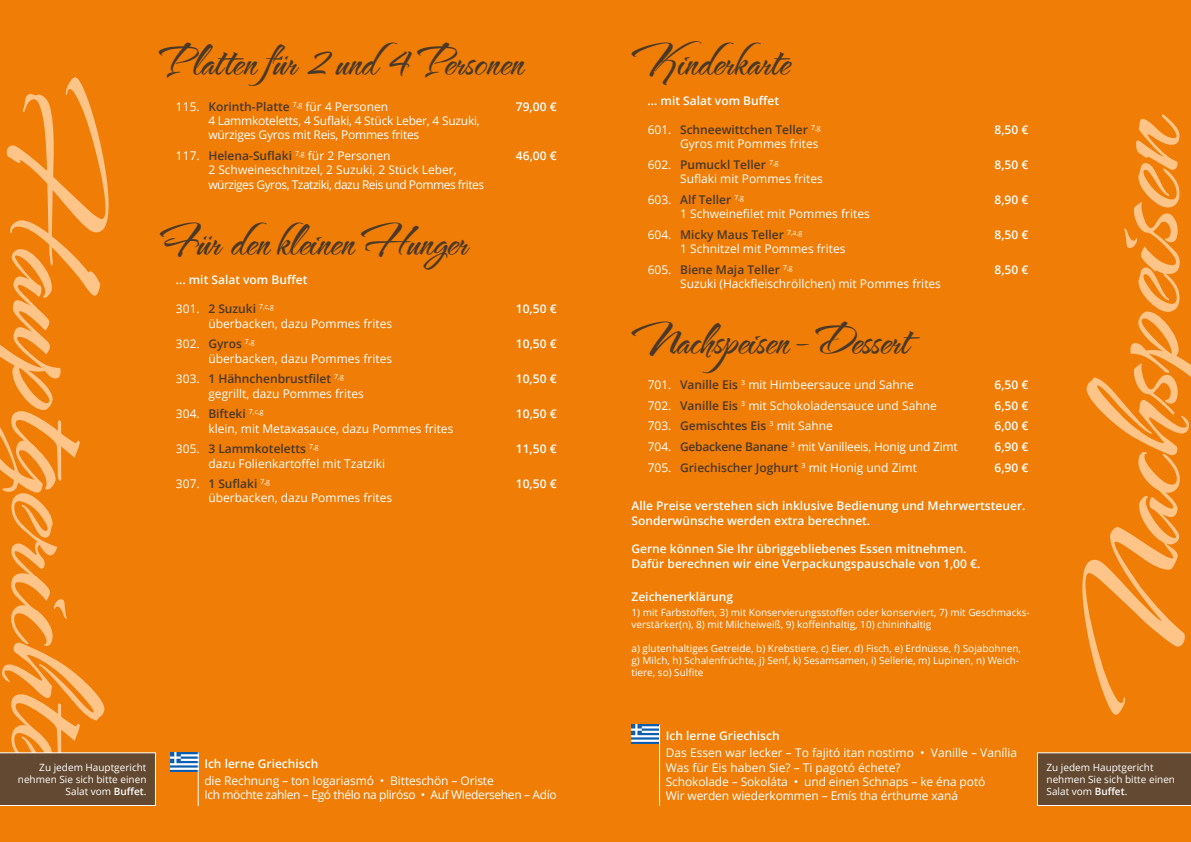
<style>
.page{position:relative;width:1191px;height:842px;background:#ef7d06}
.page>*{position:absolute;margin:0;border:0;box-sizing:border-box;transform-origin:0 0}
.t1{font:145px "The Nauti Gal ROB";color:#ffc487;scale:1.25 1}
.t2{font:48px "The Nauti Gal ROB";color:#4a3828}
.t3{font:12px/14.4px "Open Sans";color:#fff}
.t4{font:600 12px/14.4px "Open Sans";color:#fff}
.t5{font:12px/14.4px "Open Sans";letter-spacing:-.02em;color:#fff}
.t6{font:12px/14.4px "Open Sans";letter-spacing:-.03em;color:#fff}
.t7{font:600 12px "Open Sans";color:#4a3828}
.t8{font:10px/12px "Open Sans";color:#fff}
.s1{font-weight:600}
.s2{font-weight:600;color:#4a3828}
.s3{font-weight:400;color:#fff}
</style>
<div class="page">
<img style="left:170px;top:752px;width:28px;height:19px">
<hr style="left:198px;top:752px;width:1px;height:54px;background:#fff">
<div style="left:1037px;top:752px;width:154px;height:54px;background:#634931"></div>
<div style="left:0;top:752px;width:156px;height:54px;background:#634931"></div>
<img style="left:631px;top:724px;width:28px;height:19px">
<hr style="left:659px;top:724px;width:1px;height:82px;background:#fff">
<h1 class="t1" style="left:131px;top:76px;width:556px;rotate:90deg">Hauptgerichte</h1>
<p class="t8" style="left:18px;top:761px;width:130px;text-align:right">Zu jedem Hauptgericht nehmen Sie sich bitte einen<br>Salat vom <span class="s1">Buffet</span>.</p>
<h2 class="t2" style="left:160px;top:36px;width:365px">Platten für 2 und 4 Personen</h2>
<p class="t5" style="left:208px;top:99px;width:273px;text-indent:-32px">115. <span class="s2">Korinth-Platte</span> <sup>7,g</sup> für 4 Personen<br>4 Lammkoteletts, 4 Suflaki, 4 Stück Leber, 4 Suzuki, würziges Gyros mit Reis, Pommes frites</p>
<p class="t4" style="left:516px;top:99px;width:42px">79,00 €</p>
<p class="t3" style="left:208px;top:148px;width:277px;text-indent:-32px">117. <span class="s2">Helena-Suflaki</span> <sup>7,g</sup> für 2 Personen<br>2 Schweineschnitzel, 2 Suzuki, 2 Stück Leber, würziges Gyros, Tzatziki, dazu Reis und Pommes frites</p>
<p class="t4" style="left:516px;top:148px;width:42px">46,00 €</p>
<h2 class="t2" style="left:160px;top:216px;width:309px">Für den kleinen Hunger</h2>
<p class="t4" style="left:176px;top:273px;width:133px">... mit Salat vom Buffet</p>
<p class="t3" style="left:208px;top:302px;width:185px;text-indent:-32px">301. <span class="s2">2 Suzuki</span> <sup>7,c,g<br></sup>überbacken, dazu Pommes frites</p>
<p class="t4" style="left:516px;top:302px;width:42px">10,50 €</p>
<p class="t3" style="left:208px;top:336px;width:185px;text-indent:-32px">302. <span class="s2">Gyros</span> <sup>7,g<br></sup>überbacken, dazu Pommes frites</p>
<p class="t4" style="left:516px;top:337px;width:42px">10,50 €</p>
<p class="t3" style="left:208px;top:371px;width:157px;text-indent:-32px">303. <span class="s2">1 Hähnchenbrustfilet</span> <sup>7,g </sup>gegrillt, dazu Pommes frites</p>
<p class="t4" style="left:516px;top:371px;width:42px">10,50 €</p>
<p class="t3" style="left:208px;top:406px;width:246px;text-indent:-32px">304. <span class="s2">Bifteki</span> <sup>7,c,g<br></sup>klein, mit Metaxasauce, dazu Pommes frites</p>
<p class="t4" style="left:516px;top:406px;width:42px">10,50 €</p>
<p class="t3" style="left:208px;top:441px;width:178px;text-indent:-32px">305. <span class="s2">3 Lammkoteletts</span> <sup>7,g<br></sup>dazu Folienkartoffel mit Tzatziki</p>
<p class="t4" style="left:516px;top:441px;width:42px">11,50 €</p>
<p class="t3" style="left:208px;top:476px;width:185px;text-indent:-32px">307. <span class="s2">1 Suflaki</span> <sup>7,g<br></sup>überbacken, dazu Pommes frites</p>
<p class="t4" style="left:516px;top:476px;width:42px">10,50 €</p>
<p class="t4" style="left:204px;top:756px;width:115px">Ich lerne Griechisch</p>
<p class="t6" style="left:204px;top:773px;width:354px">die Rechnung – ton Iogariasmó • Bitteschön – Oriste<br>Ich möchte zahlen – Egó thélo na pliróso • Auf WIedersehen – Adío</p>
<h2 class="t2" style="left:631px;top:36px;width:159px">Kinderkarte</h2>
<p class="t4" style="left:647px;top:93px;width:133px">... mit Salat vom Buffet</p>
<p class="t3" style="left:647px;top:122px;width:174px;text-align:right">601. <span class="s2">Schneewittchen Teller</span> <sup>7,g<br></sup>Gyros mit Pommes frites</p>
<p class="t4" style="left:994px;top:122px;width:35px">8,50 €</p>
<p class="t3" style="left:680px;top:157px;width:144px;text-indent:-32px">602. <span class="s2">Pumuckl Teller</span> <sup>7,g<br></sup>Suflaki mit Pommes frites</p>
<p class="t4" style="left:994px;top:157px;width:35px">8,50 €</p>
<p class="t3" style="left:680px;top:192px;width:191px;text-indent:-32px">603. <span class="s2">Alf Teller</span> <sup>7,g<br></sup>1 Schweinefilet mit Pommes frites</p>
<p class="t4" style="left:994px;top:192px;width:35px">8,90 €</p>
<p class="t3" style="left:680px;top:227px;width:167px;text-indent:-32px">604. <span class="s2">Micky Maus Teller</span> <sup>7,a,g<br></sup>1 Schnitzel mit Pommes frites</p>
<p class="t4" style="left:994px;top:227px;width:35px">8,50 €</p>
<p class="t3" style="left:680px;top:262px;width:262px;text-indent:-32px">605. <span class="s2">Biene Maja Teller</span> <sup>7,g<br></sup>Suzuki (Hackfleischröllchen) mit Pommes frites</p>
<p class="t4" style="left:994px;top:262px;width:35px">8,50 €</p>
<h2 class="t2" style="left:631px;top:315px;width:278px">Nachspeisen – Dessert</h2>
<p class="t3" style="left:647px;top:378px;width:268px">701. <span class="s2">Vanille Eis</span> <sup>3</sup> mit Himbeersauce und Sahne</p>
<p class="t4" style="left:994px;top:378px;width:35px">6,50 €</p>
<p class="t3" style="left:647px;top:398px;width:291px">702. <span class="s2">Vanille Eis</span> <sup>3</sup> mit Schokoladensauce und Sahne</p>
<p class="t4" style="left:994px;top:398px;width:35px">6,50 €</p>
<p class="t7" style="left:647px;top:418px;width:187px"><span class="s3">703.</span> Gemischtes Eis <sup>3</sup> <span class="s3">mit Sahne</span></p>
<p class="t4" style="left:994px;top:419px;width:35px">6,00 €</p>
<p class="t5" style="left:647px;top:439px;width:311px">704. <span class="s2">Gebackene Banane</span> <sup>3</sup> mit Vanilleeis, Honig und Zimt</p>
<p class="t4" style="left:994px;top:439px;width:35px">6,90 €</p>
<p class="t3" style="left:647px;top:460px;width:271px">705. <span class="s2">Griechischer Joghurt</span> <sup>3</sup> mit Honig und Zimt</p>
<p class="t4" style="left:994px;top:460px;width:35px">6,90 €</p>
<p class="t4" style="left:631px;top:498px;width:395px">Alle Preise verstehen sich inklusive Bedienung und Mehrwertsteuer.<br>Sonderwünsche werden extra berechnet.</p>
<p class="t4" style="left:631px;top:542px;width:350px">Gerne können Sie Ihr übriggebliebenes Essen mitnehmen.<br>Dafür berechnen wir eine Verpackungspauschale von 1,00 €.</p>
<p class="t4" style="left:631px;top:589px;width:103px">Zeichenerklärung</p>
<p class="t8" style="left:631px;top:606px;width:400px">1) mit Farbstoffen, 3) mit Konservierungsstoffen oder konserviert, 7) mit Geschmacks&shy;verstärker(n), 8) mit Milcheiweiß, 9) koffeinhaltig, 10) chininhaltig</p>
<p class="t8" style="left:631px;top:642px;width:391px">a) glutenhaltiges Getreide, b) Krebstiere, c) Eier, d) Fisch, e) Erdnüsse, f) Sojabohnen, g) Milch, h) Schalenfrüchte, j) Senf, k) Sesamsamen, i) Sellerie, m) Lupinen, n) Weich&shy;tiere, so) Sulfite</p>
<p class="t4" style="left:666px;top:728px;width:115px">Ich lerne Griechisch</p>
<p class="t3" style="left:666px;top:745px;width:353px">Das Essen war lecker – To fajitó itan nostimo • Vanille – Vanília Was für Eis haben Sie? – Ti pagotó échete?<br>Schokolade – Sokoláta • und einen Schnaps – ke éna potó<br>Wir werden wiederkommen – Emís tha érthume xaná</p>
<h1 class="t1" style="left:1060px;top:716px;width:482px;rotate:-90deg">Nachspeisen</h1>
<p class="t8" style="left:1046px;top:761px;width:130px">Zu jedem Hauptgericht nehmen Sie sich bitte einen<br>Salat vom <span class="s1">Buffet</span>.</p>
</div>
